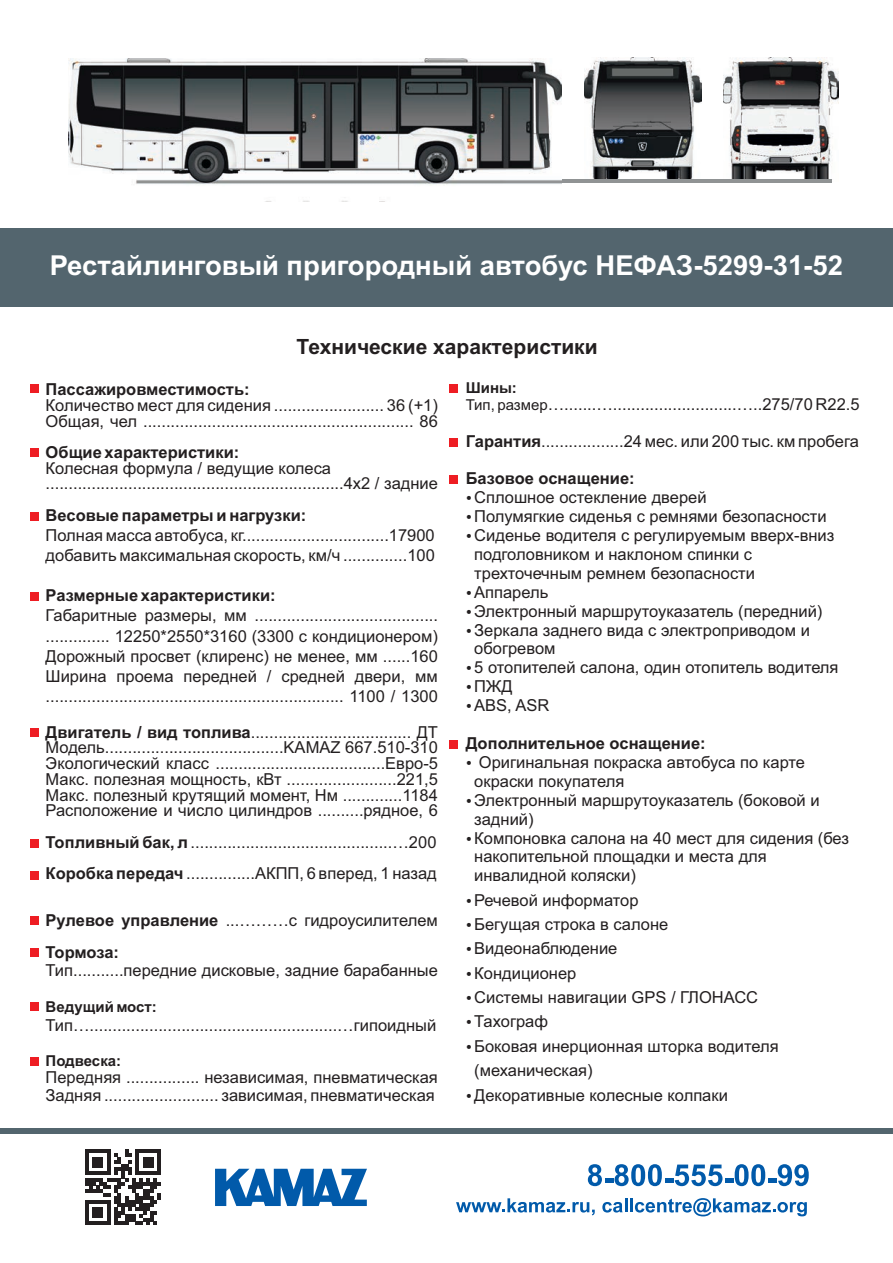
<style>
.page{position:relative;width:893px;height:1263px;background:#fff}
.page>*{position:absolute;margin:0;border:0;box-sizing:border-box;transform-origin:0 0}
.t1{font:700 27.45px "Arial";color:#fff}
.t2{font:700 21px "Arial";color:#231f20}
.t3{font:16.5px/18.9px "Arial";color:#231f20}
.t4{font:700 16.5px "Arial";color:#231f20}
.t5{font:700 15px "Arial";color:#231f20}
.s1{font-weight:700}
.s2{font-size:15px}
</style>
<div class="page">
<div style="left:30px;top:384px;width:8px;height:9px;background:#ee1d23"></div>
<div style="left:0;top:228px;width:893px;height:79px;background:#53656e"></div>
<div style="left:449px;top:384px;width:9px;height:9px;background:#ee1d23"></div>
<svg style="left:85px;top:1149px;width:76px;height:76px"></svg>
<svg style="left:588px;top:1164px;width:221px;height:22px"></svg>
<svg style="left:456px;top:1198px;width:139px;height:17px"></svg>
<svg style="left:602px;top:1198px;width:25px;height:14px"></svg>
<hr style="left:630px;top:1198px;width:3px;height:14px;background:#015aaa">
<svg style="left:635px;top:1198px;width:172px;height:18px"></svg>
<div style="left:0;top:1128px;width:893px;height:5px;background:#53656e"></div>
<svg style="left:215px;top:1169px;width:152px;height:37px"></svg>
<div style="left:30px;top:449px;width:8px;height:8px;background:#ee1d23"></div>
<div style="left:30px;top:512px;width:8px;height:9px;background:#ee1d23"></div>
<div style="left:30px;top:593px;width:8px;height:8px;background:#ee1d23"></div>
<div style="left:30px;top:729px;width:8px;height:8px;background:#ee1d23"></div>
<div style="left:30px;top:871px;width:8px;height:9px;background:#ee1d23"></div>
<div style="left:30px;top:948px;width:8px;height:9px;background:#ee1d23"></div>
<div style="left:30px;top:1002px;width:8px;height:8px;background:#ee1d23"></div>
<div style="left:30px;top:916px;width:8px;height:9px;background:#ee1d23"></div>
<div style="left:30px;top:839px;width:8px;height:9px;background:#ee1d23"></div>
<img style="left:724px;top:58px;width:115px;height:122px">
<img style="left:584px;top:58px;width:117px;height:122px">
<hr style="left:501px;top:180px;width:331px;height:3px;background:#909394">
<img style="left:68px;top:59px;width:493px;height:143px">
<div style="left:30px;top:1057px;width:8px;height:9px;background:#ee1d23"></div>
<div style="left:449px;top:438px;width:9px;height:9px;background:#ee1d23"></div>
<div style="left:449px;top:475px;width:9px;height:9px;background:#ee1d23"></div>
<div style="left:449px;top:740px;width:9px;height:9px;background:#ee1d23"></div>
<h1 class="t1" style="left:50px;top:255px;width:795px">Рестайлинговый пригородный автобус НЕФАЗ-5299-31-52</h1>
<p class="t2" style="left:297px;top:338px;width:303px">Технические характеристики</p>
<p class="t4" style="left:46px;top:383px;width:206px">Пассажировместимость:</p>
<p class="t3" style="left:46px;top:399px;width:394px;line-height:15.8px">Количество мест для сидения ........................ 36 (+1)<br>Общая, чел ........................................................... 86</p>
<p class="t4" style="left:46px;top:446px;width:195px">Общие характеристики:</p>
<p class="t3" style="left:46px;top:462px;width:394px;line-height:15.8px">Колесная формула / ведущие колеса .................................................................4х2 / задние</p>
<p class="t4" style="left:46px;top:509px;width:262px">Весовые параметры и нагрузки:</p>
<p class="t3" style="left:46px;top:527px;width:391px">Полная масса автобуса, кг................................17900</p>
<p class="t3" style="left:46px;top:547px;width:391px">добавить максимальная скорость, км/ч ..............100</p>
<p class="t4" style="left:46px;top:589px;width:232px">Размерные характеристики:</p>
<p class="t3" style="left:46px;top:607px;width:394px;line-height:20.1px;text-align:justify">Габаритные размеры, мм ........................................ .............. 12250*2550*3160 (3300 с кондиционером)<br>Дорожный просвет (клиренс) не менее, мм ......160<br>Ширина проема передней / средней двери, мм ................................................................. 1100 / 1300</p>
<p class="t3" style="left:46px;top:725px;width:394px;line-height:15.8px;text-align:justify"><span class="s1">Двигатель / вид топлива</span>................................... ДТ Модель.......................................KAMAZ 667.510-310<br>Экологический класс .....................................Евро-5<br>Макс. полезная мощность, кВт ........................221,5<br>Макс. полезный крутящий момент, Нм .............1184<br>Расположение и число цилиндров ..........рядное, 6</p>
<p class="t3" style="left:46px;top:834px;width:392px"><span class="s1">Топливный бак, л</span> ............................................…200</p>
<p class="t3" style="left:46px;top:865px;width:393px"><span class="s1">Коробка передач</span> ...............АКПП, 6 вперед, 1 назад</p>
<p class="t3" style="left:46px;top:912px;width:394px"><span class="s1">Рулевое управление</span> ...………с гидроусилителем</p>
<p class="t4" style="left:46px;top:945px;width:75px">Тормоза:</p>
<p class="t3" style="left:46px;top:962px;width:394px">Тип...........передние дисковые, задние барабанные</p>
<p class="t5" style="left:46px;top:1000px;width:113px">Ведущий мост:</p>
<p class="t3" style="left:46px;top:1017px;width:392px">Тип…......................................................…гипоидный</p>
<p class="t5" style="left:46px;top:1055px;width:77px">Подвеска:</p>
<p class="t3" style="left:46px;top:1070px;width:394px;line-height:17.4px">Передняя ................ независимая, пневматическая<br>Задняя ......................... зависимая, пневматическая</p>
<p class="t5" style="left:466px;top:382px;width:53px">Шины:</p>
<p class="t3" style="left:466px;top:397px;width:395px"><span class="s2">Тип, размер</span>….......…...........................…..275/70 R22.5</p>
<p class="t3" style="left:466px;top:433px;width:395px"><span class="s1">Гарантия</span>..................24 мес. или 200 тыс. км пробега</p>
<p class="t4" style="left:466px;top:472px;width:170px">Базовое оснащение:</p>
<p class="t3" style="left:474px;top:489px;width:234px">Сплошное остекление дверей</p>
<p class="t3" style="left:474px;top:508px;width:354px">Полумягкие сиденья с ремнями безопасности</p>
<p class="t3" style="left:474px;top:527px;width:362px">Сиденье водителя с регулируемым вверх-вниз подголовником и наклоном спинки с трехточечным ремнем безопасности</p>
<p class="t3" style="left:474px;top:584px;width:350px">Аппарель<br>Электронный маршрутоуказатель (передний)</p>
<p class="t3" style="left:474px;top:622px;width:337px">Зеркала заднего вида с электроприводом и обогревом</p>
<p class="t3" style="left:474px;top:660px;width:366px">5 отопителей салона, один отопитель водителя<br>ПЖД</p>
<p class="t3" style="left:474px;top:697px;width:77px">АBS, ASR</p>
<p class="t4" style="left:466px;top:737px;width:241px">Дополнительное оснащение:</p>
<p class="t3" style="left:474px;top:754px;width:332px">Оригинальная покраска автобуса по карте окраски покупателя</p>
<p class="t3" style="left:474px;top:792px;width:347px">Электронный маршрутоуказатель (боковой и задний)</p>
<p class="t3" style="left:474px;top:830px;width:376px">Компоновка салона на 40 мест для сидения (без накопительной площадки и места для инвалидной коляски)</p>
<p class="t3" style="left:474px;top:889px;width:196px;line-height:24.3px">Речевой информатор<br>Бегущая строка в салоне</p>
<p class="t3" style="left:474px;top:940px;width:145px">Видеонаблюдение</p>
<p class="t3" style="left:474px;top:965px;width:104px">Кондиционер</p>
<p class="t3" style="left:474px;top:989px;width:285px">Системы навигации GPS / ГЛОНАСС</p>
<p class="t3" style="left:474px;top:1011px;width:306px;line-height:24.3px">Тахограф<br>Боковая инерционная шторка водителя (механическая)</p>
<p class="t3" style="left:474px;top:1088px;width:255px">Декоративные колесные колпаки</p>
</div>
